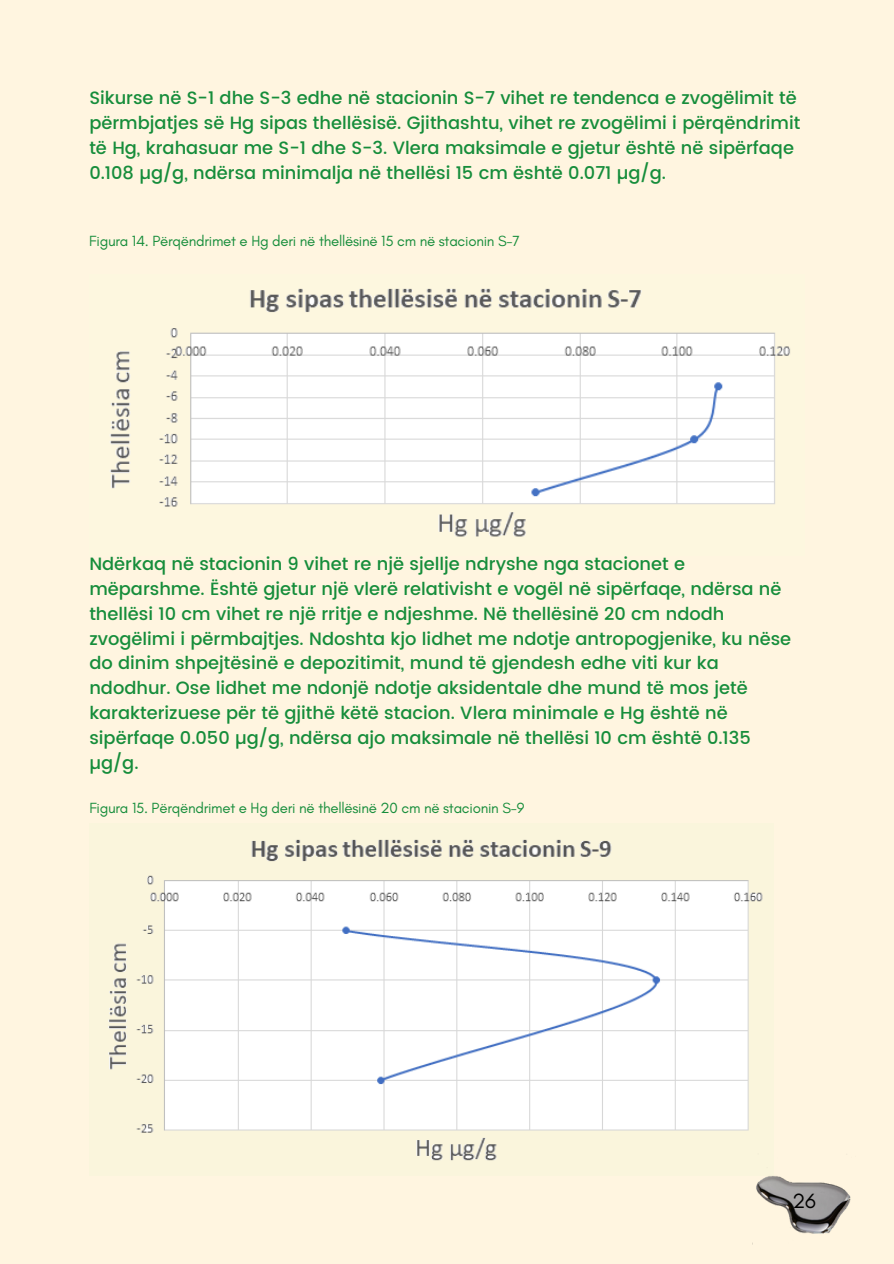
<style>
.page{position:relative;width:894px;height:1264px;background:#fff}
.page>*{position:absolute;margin:0;border:0;box-sizing:border-box;transform-origin:0 0}
.t1{font:21px "Glacial Indifference";color:#000}
.t2{font:500 17.85px/24.8px "Poppins";color:#168d3b}
.t3{font:15px "Glacial Indifference";letter-spacing:-.015em;color:#168d3b}
</style>
<div class="page">
<div style="left:0;top:0;width:893px;height:1263px;background:#fff5e0"></div>
<img style="left:110px;top:288px;width:681px;height:249px">
<img style="left:108px;top:839px;width:655px;height:322px">
<img style="left:752px;top:1148px;width:99px;height:97px">
<h1 class="t2" style="left:89px;top:86px;width:712px">Sikurse në S-1 dhe S-3 edhe në stacionin S-7 vihet re tendenca e zvogëlimit të përmbjatjes së Hg sipas thellësisë. Gjithashtu, vihet re zvogëlimi i përqëndrimit të Hg, krahasuar me S-1 dhe S-3. Vlera maksimale e gjetur është në sipërfaqe 0.108 µg/g, ndërsa minimalja në thellësi 15 cm është 0.071 µg/g.</h1>
<p class="t3" style="left:89px;top:232px;width:432px">Figura 14. Përqëndrimet e Hg deri në thellësinë 15 cm në stacionin S-7</p>
<p class="t2" style="left:89px;top:552px;width:703px">Ndërkaq në stacionin 9 vihet re një sjellje ndryshe nga stacionet e mëparshme. Është gjetur një vlerë relativisht e vogël në sipërfaqe, ndërsa në thellësi 10 cm vihet re një rritje e ndjeshme. Në thellësinë 20 cm ndodh zvogëlimi i përmbajtjes. Ndoshta kjo lidhet me ndotje antropogjenike, ku nëse do dinim shpejtësinë e depozitimit, mund të gjendesh edhe viti kur ka ndodhur. Ose lidhet me ndonjë ndotje aksidentale dhe mund të mos jetë karakterizuese për të gjithë këtë stacion. Vlera minimale e Hg është në sipërfaqe 0.050 µg/g, ndërsa ajo maksimale në thellësi 10 cm është 0.135 µg/g.</p>
<p class="t3" style="left:89px;top:798px;width:436px">Figura 15. Përqëndrimet e Hg deri në thellësinë 20 cm në stacionin S-9</p>
<p class="t1" style="left:792px;top:1188px;width:25px">26</p>
</div>
